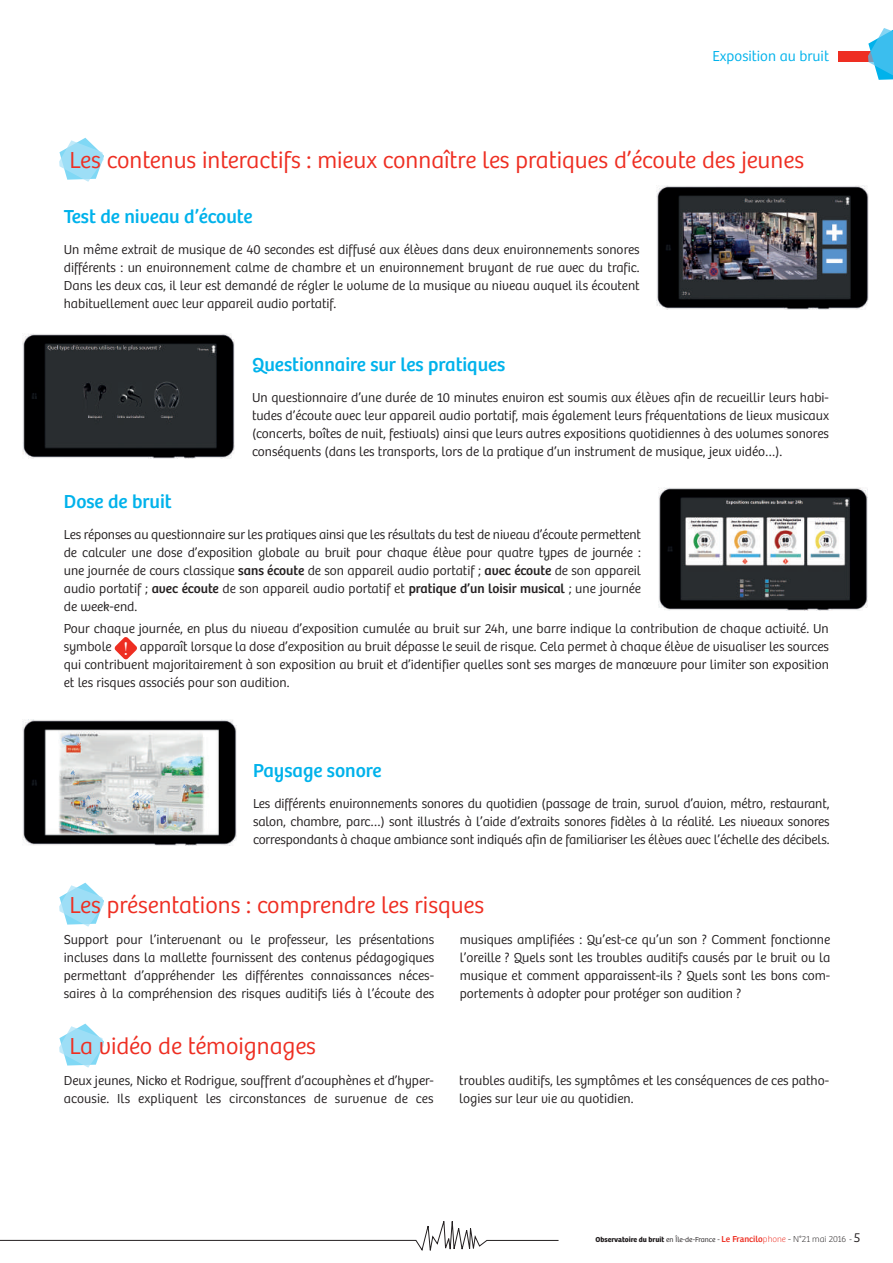
<style>
.page{position:relative;width:893px;height:1263px;background:#fff}
.page>*{position:absolute;margin:0;border:0;box-sizing:border-box;transform-origin:0 0}
.t1{font:300 24px "Bree";color:#ee2e22}
.t2{font:19.5px "Bree";color:#00b2eb}
.t3{font:300 15px "Bree";color:#00b2eb}
.t4{font:300 13.5px/18px "Bree";color:#231f20;text-align:justify}
.t5{font:700 7.5px "Bree Text";color:#231f20}
.s1{font-weight:400}
.s2{font-family:"Times";font-weight:400;font-size:18.75px;color:#fff}
.s3{font-family:"Bree";font-weight:300}
.s4{font-weight:400;font-size:9px;color:#ee2e22}
.s5{font-family:"Bree";font-weight:100;font-size:9px;color:#ee2e22}
.s6{font-family:"Bree";font-weight:100;font-size:9px}
.s7{font-family:"Bree";font-weight:300;font-size:13.5px}
</style>
<div class="page">
<svg style="left:59px;top:138px;width:45px;height:44px"></svg>
<svg style="left:114px;top:637px;width:23px;height:23px"></svg>
<img style="left:657px;top:186px;width:211px;height:124px">
<img style="left:22px;top:334px;width:213px;height:125px">
<img style="left:658px;top:487px;width:209px;height:123px">
<img style="left:22px;top:720px;width:214px;height:125px">
<svg style="left:59px;top:883px;width:45px;height:44px"></svg>
<svg style="left:59px;top:1023px;width:45px;height:45px"></svg>
<div style="left:838px;top:52px;width:55px;height:10px;background:#ee2e22"></div>
<svg style="left:868px;top:28px;width:25px;height:52px"></svg>
<svg style="left:0;top:1221px;width:559px;height:30px"></svg>
<p class="t3" style="left:713px;top:47px;width:118px">Exposition au bruit</p>
<h1 class="t1" style="left:70px;top:146px;width:736px">Les contenus interactifs : mieux connaître les pratiques d’écoute des jeunes</h1>
<h2 class="t2" style="left:64px;top:205px;width:190px">Test de niveau d’écoute</h2>
<p class="t4" style="left:64px;top:240px;width:577px">Un même extrait de musique de 40 secondes est diffusé aux élèves dans deux environnements sonores différents : un environnement calme de chambre et un environnement bruyant de rue avec du trafic.<br>Dans les deux cas, il leur est demandé de régler le volume de la musique au niveau auquel ils écoutent habituellement avec leur appareil audio portatif.</p>
<h2 class="t2" style="left:252px;top:353px;width:255px">Questionnaire sur les pratiques</h2>
<p class="t4" style="left:252px;top:388px;width:578px">Un questionnaire d’une durée de 10 minutes environ est soumis aux élèves afin de recueillir leurs habi&shy;tudes d’écoute avec leur appareil audio portatif, mais également leurs fréquentations de lieux musicaux (concerts, boîtes de nuit, festivals) ainsi que leurs autres expositions quotidiennes à des volumes sonores conséquents (dans les transports, lors de la pratique d’un instrument de musique, jeux vidéo…).</p>
<h2 class="t2" style="left:64px;top:490px;width:109px">Dose de bruit</h2>
<p class="t4" style="left:64px;top:525px;width:579px">Les réponses au questionnaire sur les pratiques ainsi que les résultats du test de niveau d’écoute permettent de calculer une dose d’exposition globale au bruit pour chaque élève pour quatre types de journée : une journée de cours classique <span class="s1">sans écoute</span> de son appareil audio portatif ; <span class="s1">avec écoute</span> de son appareil audio portatif ; <span class="s1">avec écoute</span> de son appareil audio portatif et <span class="s1">pratique d’un loisir musical</span> ; une journée de week-end.</p>
<p class="t4" style="left:64px;top:619px;width:767px">Pour chaque journée, en plus du niveau d’exposition cumulée au bruit sur 24h, une barre indique la contribution de chaque activité. Un symbole <span class="s2">!</span> apparaît lorsque la dose d’exposition au bruit dépasse le seuil de risque. Cela permet à chaque élève de visualiser les sources qui contribuent majoritairement à son exposition au bruit et d’identifier quelles sont ses marges de manœuvre pour limiter son exposition et les risques associés pour son audition.</p>
<h2 class="t2" style="left:253px;top:759px;width:130px">Paysage sonore</h2>
<p class="t4" style="left:253px;top:795px;width:578px">Les différents environnements sonores du quotidien (passage de train, survol d’avion, métro, restaurant, salon, chambre, parc…) sont illustrés à l’aide d’extraits sonores fidèles à la réalité. Les niveaux sonores correspondants à chaque ambiance sont indiqués afin de familiariser les élèves avec l’échelle des décibels.</p>
<h1 class="t1" style="left:70px;top:891px;width:416px">Les présentations : comprendre les risques</h1>
<p class="t4" style="left:64px;top:930px;width:372px">Support pour l’intervenant ou le professeur, les présentations incluses dans la mallette fournissent des contenus pédagogiques permettant d’appréhender les différentes connaissances néces&shy;saires à la compréhension des risques auditifs liés à l’écoute des</p>
<p class="t4" style="left:460px;top:930px;width:372px">musiques amplifiées : Qu’est-ce qu’un son ? Comment fonctionne l’oreille ? Quels sont les troubles auditifs causés par le bruit ou la musique et comment apparaissent-ils ? Quels sont les bons com&shy;portements à adopter pour protéger son audition ?</p>
<h1 class="t1" style="left:70px;top:1032px;width:248px">La vidéo de témoignages</h1>
<p class="t4" style="left:64px;top:1071px;width:371px">Deux jeunes, Nicko et Rodrigue, souffrent d’acouphènes et d’hyper&shy;acousie. Ils expliquent les circonstances de survenue de ces</p>
<p class="t4" style="left:459px;top:1071px;width:371px">troubles auditifs, les symptômes et les conséquences de ces patho&shy;logies sur leur vie au quotidien.</p>
<p class="t5" style="left:595px;top:1235px;width:267px">Observatoire du bruit <span class="s3">en Île-de-France -</span> <span class="s4">Le Francilo</span><span class="s5">phone</span> <span class="s6">- N°21 mai 2016</span> <span class="s3">-</span> <span class="s7">5</span></p>
</div>
